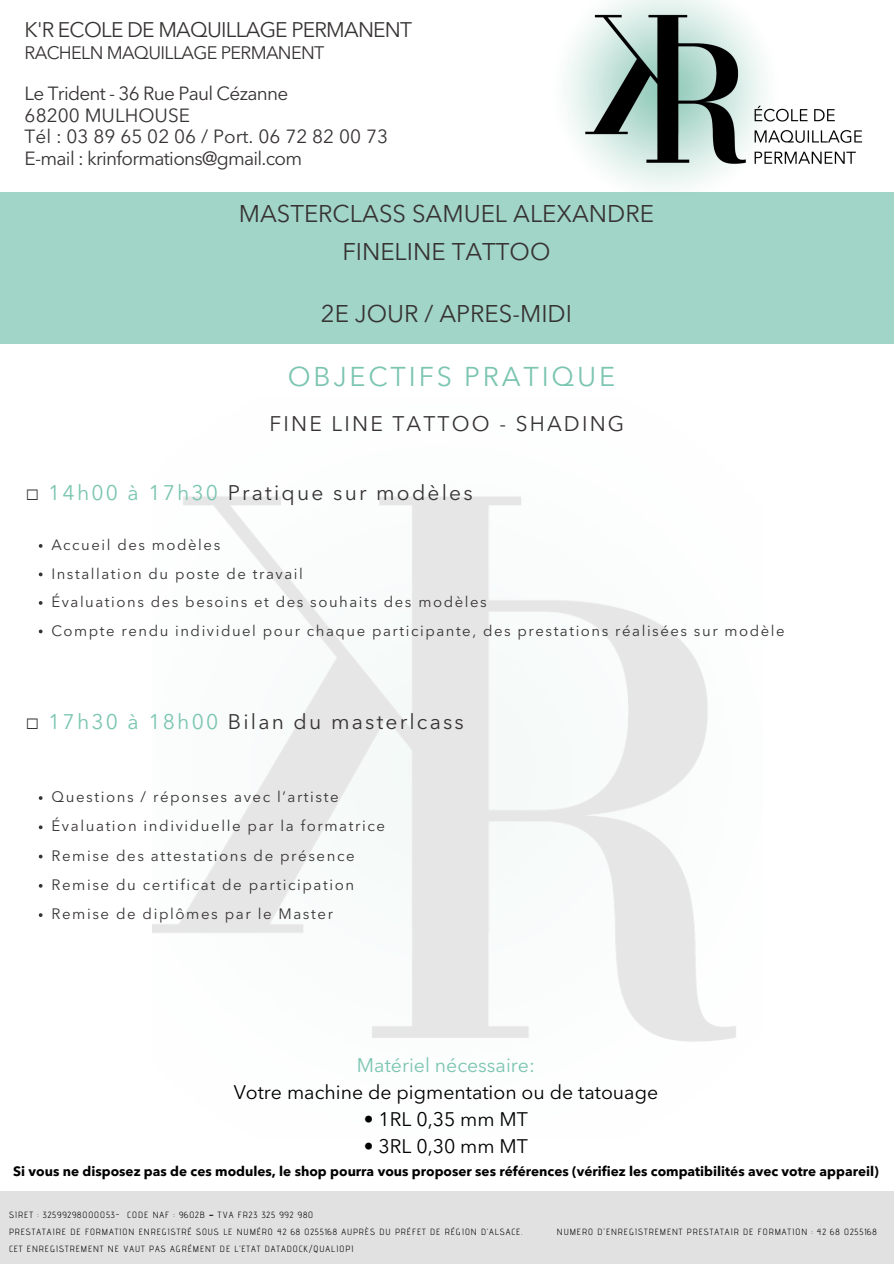
<style>
.page{position:relative;width:894px;height:1264px;background:#fff}
.page>*{position:absolute;margin:0;border:0;box-sizing:border-box;transform-origin:0 0}
.t1{font:27px "Avenir Next LT Pro";letter-spacing:.105em;color:#7bc5b1}
.t2{font:24px/38.2px "Avenir Next LT Pro";color:#373333;text-align:center}
.t3{font:21px "Avenir Next LT Pro";letter-spacing:.105em;color:#373333}
.t4{font:21px "Avenir Next LT Pro";letter-spacing:-.035em;color:#373333}
.t5{font:19.5px/27px "Avenir Next LT Pro";color:#000;text-align:center}
.t6{font:18.9px/21.3px "Avenir Next LT Pro";letter-spacing:-.035em;color:#373333}
.t7{font:18px "Avenir Next LT Pro";letter-spacing:-.035em;color:#373333}
.t8{font:15px/29.2px "Avenir Next LT Pro";letter-spacing:.105em;color:#373333}
.t9{font:14.85px/28.5px "Avenir Next LT Pro";letter-spacing:.105em;color:#373333}
.t10{font:700 13.5px "Avenir Next LT Pro";color:#000}
.t11{font:9px "Advent Pro";letter-spacing:.105em;color:#000}
.s1{font-family:"Free Mono"}
.s2{color:#7bc5b1}
.s3{font-family:"Noto Sans Gurmukhi";font-weight:700}
</style>
<div class="page">
<div style="left:0;top:1191px;width:893px;height:72px;background:#e1e1e1"></div>
<img style="left:565px;top:0;width:298px;height:190px">
<div style="left:0;top:192px;width:893px;height:152px;background:#a1d5c7"></div>
<img style="left:152px;top:496px;width:584px;height:546px">
<svg style="left:39px;top:544px;width:4px;height:4px"></svg>
<svg style="left:39px;top:572px;width:4px;height:4px"></svg>
<svg style="left:39px;top:601px;width:4px;height:4px"></svg>
<svg style="left:39px;top:629px;width:4px;height:4px"></svg>
<svg style="left:39px;top:796px;width:4px;height:4px"></svg>
<svg style="left:39px;top:825px;width:4px;height:4px"></svg>
<svg style="left:39px;top:854px;width:4px;height:4px"></svg>
<svg style="left:39px;top:884px;width:4px;height:3px"></svg>
<svg style="left:39px;top:913px;width:4px;height:4px"></svg>
<h1 class="t4" style="left:25px;top:22px;width:389px">K'R ECOLE DE MAQUILLAGE PERMANENT</h1>
<p class="t7" style="left:25px;top:45px;width:301px">RACHELN MAQUILLAGE PERMANENT</p>
<p class="t6" style="left:25px;top:85px;width:265px">Le Trident - 36 Rue Paul Cézanne<br>68200 MULHOUSE</p>
<h4 class="t6" style="left:25px;top:128px;width:365px">Tél : 03 89 65 02 06 / Port. 06 72 82 00 73<br>E-mail : krinformations@gmail.com</h4>
<p class="t2" style="left:239px;top:197px;width:416px">MASTERCLASS SAMUEL ALEXANDRE<br>FINELINE TATTOO</p>
<p class="t2" style="left:321px;top:297px;width:253px">2E JOUR / APRES-MIDI</p>
<h1 class="t1" style="left:287px;top:365px;width:329px">OBJECTIFS PRATIQUE</h1>
<h3 class="t3" style="left:269px;top:415px;width:356px">FINE LINE TATTOO - SHADING</h3>
<h3 class="t3" style="left:26px;top:484px;width:448px"><span class="s1">☐</span> <span class="s2">14h00 à 17h30</span> Pratique sur modèles</h3>
<h3 class="t9" style="left:51px;top:532px;width:734px">Accueil des modèles<br>Installation du poste de travail<br>Évaluations des besoins et des souhaits des modèles<br>Compte rendu individuel pour chaque participante, des prestations réalisées sur modèle</h3>
<h3 class="t3" style="left:26px;top:712px;width:439px"><span class="s1">☐</span> <span class="s2">17h30 à 18h00</span> Bilan du masterlcass</h3>
<h3 class="t8" style="left:52px;top:783px;width:335px">Questions / réponses avec l’artiste Évaluation individuelle par la formatrice Remise des attestations de présence Remise du certificat de participation Remise de diplômes par le Master</h3>
<p class="t5" style="left:234px;top:1053px;width:426px"><span class="s2">Matériel nécessaire:<br></span>Votre machine de pigmentation ou de tatouage</p>
<p class="t5" style="left:364px;top:1107px;width:165px">• 1RL 0,35 mm MT</p>
<p class="t5" style="left:364px;top:1134px;width:165px">• 3RL 0,30 mm MT</p>
<p class="t10" style="left:13px;top:1165px;width:866px">Si vous ne disposez pas de ces modules, le shop pourra vous proposer ses références (vérifiez les compatibilités avec votre appareil)</p>
<h3 class="t11" style="left:9px;top:1209px;width:305px">SIRET : 32599298000053- CODE NAF : 9602B <span class="s3">–</span> TVA FR23 325 992 980</h3>
<p class="t11" style="left:9px;top:1225px;width:515px">PRESTATAIRE DE FORMATION ENREGISTRÉ SOUS LE NUMÉRO 42 68 0255168 AUPRÈS DU PRÉFET DE RÉGION D’ALSACE.</p>
<p class="t11" style="left:9px;top:1242px;width:346px">CET ENREGISTREMENT NE VAUT PAS AGRÉMENT DE L’ETAT DATADOCK/QUALIOPI</p>
<h2 class="t11" style="left:556px;top:1226px;width:321px">NUMERO D'ENREGISTREMENT PRESTATAIR DE FORMATION : 42 68 0255168</h2>
</div>
